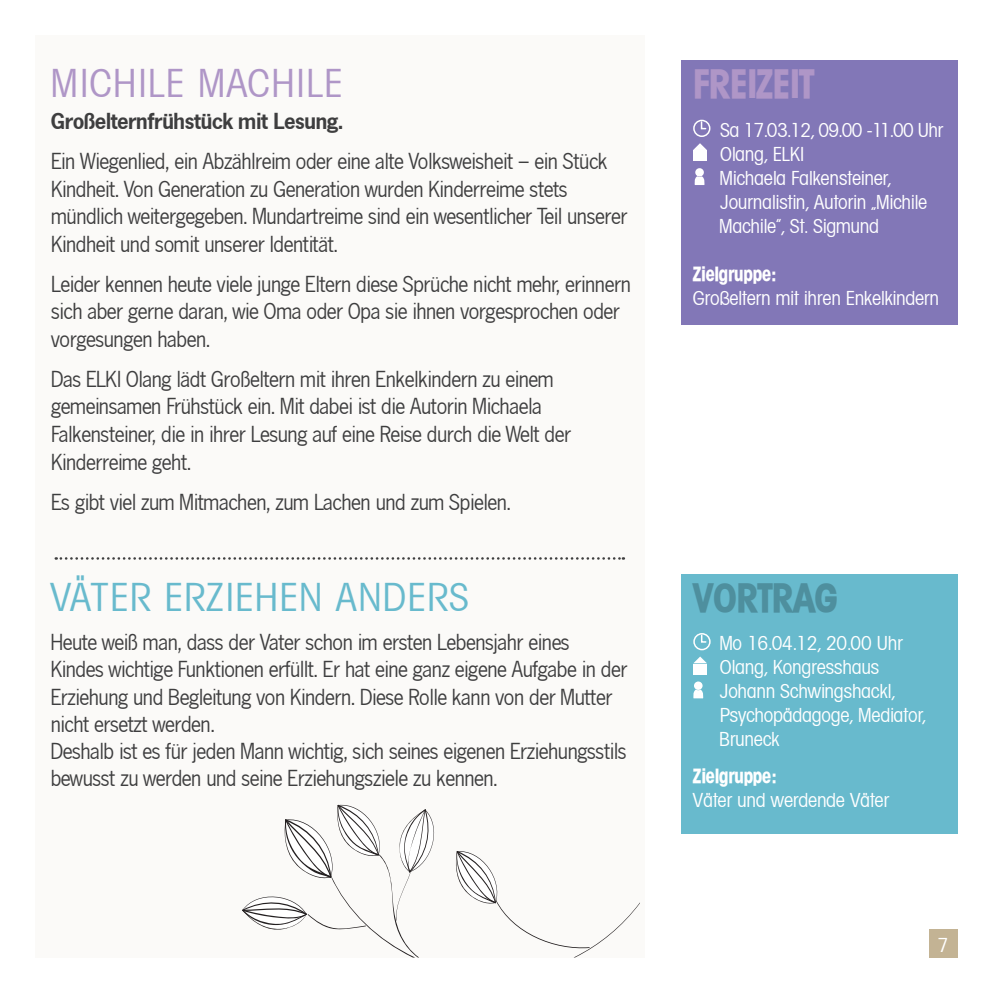
<style>
.page{position:relative;width:993px;height:993px;background:#fff}
.page>*{position:absolute;margin:0;border:0;box-sizing:border-box;transform-origin:0 0}
.t1{font:40px "Avantage Condensed Normal";letter-spacing:.05em;color:#68bacd}
.t2{font:40px "Avantage Condensed Normal";color:#af96c7}
.t3{font:700 condensed 40px "Avantage";color:#af96c7}
.t4{font:700 condensed 40px "Avantage";color:#4e8f9e}
.t5{font:22.5px/27.5px "Nango Normal";color:#3e3e3f}
.t6{font:700 22.5px "Nango";color:#3e3e3f}
.t7{font:20px/24px "Avantage Condensed Normal";color:#fff}
.t8{font:700 condensed 20px "Avantage";color:#fff}
</style>
<div class="page">
<div style="left:35px;top:35px;width:610px;height:922px;background:#fbfaf8"></div>
<div style="left:680px;top:574px;width:277px;height:259px;background:#68bacd"></div>
<div style="left:693px;top:632px;width:17px;height:18px;border:2px solid #fff;border-radius:50%"></div>
<svg style="left:700px;top:633px;width:7px;height:10px"></svg>
<div style="left:693px;top:664px;width:13px;height:10px;background:#fff"></div>
<svg style="left:694px;top:656px;width:12px;height:7px"></svg>
<svg style="left:693px;top:689px;width:11px;height:9px"></svg>
<div style="left:693px;top:681px;width:9px;height:8px;background:#fff;border-radius:50%"></div>
<svg style="left:56px;top:557px;width:567px;height:2px"></svg>
<div style="left:928px;top:928px;width:29px;height:29px;background:#c3b394"></div>
<svg style="left:456px;top:851px;width:184px;height:106px"></svg>
<svg style="left:242px;top:804px;width:192px;height:153px"></svg>
<div style="left:680px;top:60px;width:277px;height:265px;background:#8277b7"></div>
<div style="left:693px;top:120px;width:17px;height:17px;border:2px solid #fff;border-radius:50%"></div>
<svg style="left:699px;top:120px;width:8px;height:10px"></svg>
<div style="left:693px;top:151px;width:13px;height:10px;background:#fff"></div>
<svg style="left:693px;top:143px;width:13px;height:7px"></svg>
<svg style="left:694px;top:176px;width:11px;height:9px"></svg>
<div style="left:695px;top:168px;width:8px;height:8px;background:#fff;border-radius:50%"></div>
<h1 class="t2" style="left:51px;top:60px;width:81px">Michile</h1>
<h1 class="t2" style="left:199px;top:60px;width:91px">Machile</h1>
<p class="t6" style="left:51px;top:108px;width:293px">Großelternfrühstück mit Lesung.</p>
<p class="t5" style="left:51px;top:148px;width:577px">Ein Wiegenlied, ein Abzählreim oder eine alte Volksweisheit – ein Stück Kindheit. Von Generation zu Generation wurden Kinderreime stets mündlich weitergegeben. Mundartreime sind ein wesentlicher Teil unserer Kindheit und somit unserer Identität.</p>
<p class="t5" style="left:51px;top:270px;width:580px">Leider kennen heute viele junge Eltern diese Sprüche nicht mehr, erinnern sich aber gerne daran, wie Oma oder Opa sie ihnen vorgesprochen oder vorgesungen haben.</p>
<p class="t5" style="left:51px;top:365px;width:521px">Das ELKI Olang lädt Großeltern mit ihren Enkelkindern zu einem gemeinsamen Frühstück ein. Mit dabei ist die Autorin Michaela Falkensteiner, die in ihrer Lesung auf eine Reise durch die Welt der Kinderreime geht.</p>
<p class="t5" style="left:51px;top:488px;width:460px">Es gibt viel zum Mitmachen, zum Lachen und zum Spielen.</p>
<h1 class="t1" style="left:51px;top:574px;width:175px">Väter erziehe</h1>
<h1 class="t1" style="left:300px;top:574px;width:171px">n anders</h1>
<p class="t5" style="left:51px;top:629px;width:577px">Heute weiß man, dass der Vater schon im ersten Lebensjahr eines Kindes wichtige Funktionen erfüllt. Er hat eine ganz eigene Aufgabe in der Erziehung und Begleitung von Kindern. Diese Rolle kann von der Mutter nicht ersetzt werden.<br>Deshalb ist es für jeden Mann wichtig, sich seines eigenen Erziehungsstils bewusst zu werden und seine Erziehungsziele zu kennen.</p>
<h1 class="t3" style="left:693px;top:60px;width:123px">Freizeit</h1>
<p class="t7" style="left:719px;top:118px;width:225px">Sa 17.03.12, 09.00 -11.00 Uhr<br>Olang, Elki<br>Michaela Falkensteiner,<br>Journalistin, Autorin „Michile<br>Machile“, St. Sigmund</p>
<p class="t8" style="left:693px;top:262px;width:84px">Zielgruppe:</p>
<p class="t7" style="left:693px;top:286px;width:247px">Großeltern mit ihren Enkelkindern</p>
<h1 class="t4" style="left:693px;top:574px;width:41px">Vortr</h1>
<h1 class="t4" style="left:793px;top:574px;width:46px">ag</h1>
<p class="t7" style="left:719px;top:631px;width:207px">Mo 16.04.12, 20.00 Uhr<br>Olang, Kongresshaus<br>Johann Schwingshackl,<br>Psychopädagoge, Mediator,<br>Bruneck</p>
<p class="t8" style="left:693px;top:763px;width:84px">Zielgruppe:</p>
<p class="t7" style="left:693px;top:788px;width:197px">Väter und werdende Väter</p>
<p class="t7" style="left:937px;top:933px;width:12px">7</p>
</div>
